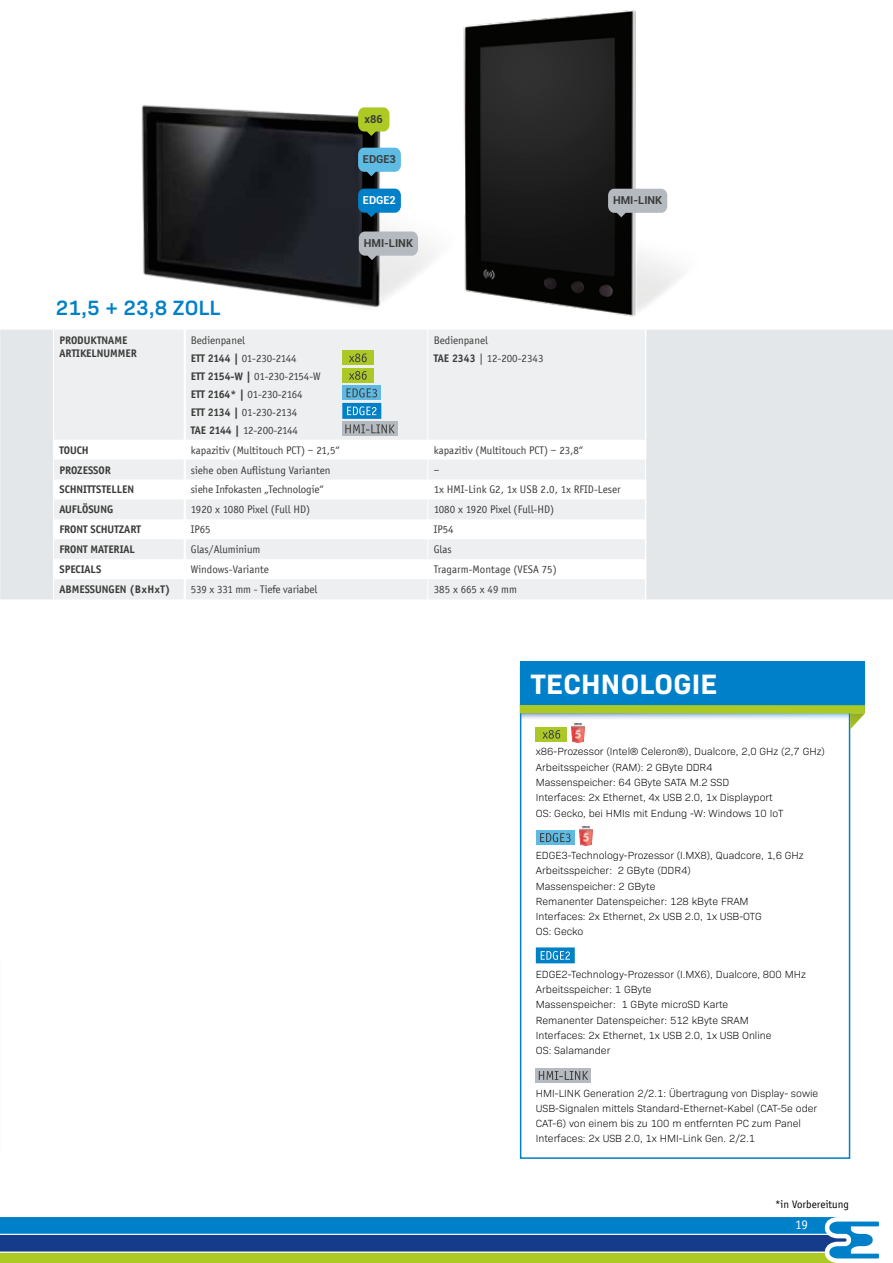
<style>
.page{position:relative;width:893px;height:1263px;background:#fff}
.page>*{position:absolute;margin:0;border:0;box-sizing:border-box;transform-origin:0 0}
.t1{font:700 28.5px "Bio Sans";letter-spacing:.01em;color:#fff}
.t2{font:600 21px "Bio Sans";letter-spacing:.005em;color:#0080c9}
.t3{font:13.5px "Officina Sans EF";color:#fff}
.t4{font:11.25px/18px "Officina Sans EF";color:#3c3c3b}
.t5{font:700 11.25px/13.5px "Officina Sans EF";color:#3c3c3b}
.t6{font:11.25px "Officina Sans EF";letter-spacing:.005em;color:#000}
.t7{font:700 10.95px "Roboto";color:#3c3c3b}
.t8{font:700 10.95px "Roboto";color:#fff}
.t9{font:300 10.5px/15.3px "Bio Sans";color:#000}
.s1{font-weight:700}
</style>
<div class="page">
<img style="left:141px;top:105px;width:273px;height:202px">
<img style="left:414px;top:10px;width:267px;height:307px">
<svg style="left:358px;top:107px;width:31px;height:29px"></svg>
<svg style="left:358px;top:148px;width:43px;height:28px"></svg>
<svg style="left:359px;top:231px;width:59px;height:29px;background:#b2b7bb"></svg>
<svg style="left:358px;top:189px;width:43px;height:28px"></svg>
<svg style="left:608px;top:189px;width:59px;height:28px;background:#b0b5b9"></svg>
<svg style="left:0;top:1217px;width:879px;height:46px;background:#3f8295"></svg>
<div style="left:1px;top:330px;width:892px;height:269px;background:#e3e7e9"></div>
<svg style="left:54px;top:330px;width:591px;height:269px;fill:#edeff0"></svg>
<hr style="left:53px;top:330px;width:1px;height:110px;background:#fff">
<svg style="left:53px;top:440px;width:1px;height:159px"></svg>
<hr style="left:184px;top:330px;width:2px;height:110px;background:#fff">
<hr style="left:184px;top:440px;width:2px;height:20px;background:#fff">
<svg style="left:184px;top:460px;width:2px;height:19px"></svg>
<hr style="left:184px;top:479px;width:2px;height:20px;background:#fff">
<hr style="left:184px;top:499px;width:2px;height:20px;background:#fff">
<hr style="left:184px;top:519px;width:2px;height:20px;background:#fff">
<hr style="left:184px;top:539px;width:2px;height:20px;background:#fff">
<hr style="left:184px;top:559px;width:2px;height:20px;background:#fff">
<hr style="left:184px;top:579px;width:2px;height:20px;background:#fff">
<hr style="left:645px;top:330px;width:1px;height:110px;background:#fff">
<svg style="left:645px;top:440px;width:1px;height:159px"></svg>
<hr style="left:427px;top:330px;width:1px;height:110px;background:#fff">
<svg style="left:427px;top:440px;width:1px;height:159px"></svg>
<svg style="left:0;top:330px;width:1px;height:270px"></svg>
<div style="left:342px;top:350px;width:31px;height:15px;background:#acc827"></div>
<svg style="left:349px;top:353px;width:18px;height:9px"></svg>
<div style="left:342px;top:421px;width:56px;height:15px;background:#b4babf"></div>
<svg style="left:345px;top:424px;width:50px;height:9px"></svg>
<div style="left:342px;top:385px;width:39px;height:15px;background:#5ebae3"></div>
<svg style="left:347px;top:388px;width:30px;height:9px"></svg>
<div style="left:342px;top:368px;width:31px;height:15px;background:#acc827"></div>
<svg style="left:349px;top:371px;width:18px;height:9px"></svg>
<svg style="left:342px;top:403px;width:39px;height:16px"></svg>
<svg style="left:347px;top:406px;width:29px;height:9px"></svg>
<div style="left:520px;top:665px;width:330px;height:494px;background:#fff;border:2px solid #0080c9"></div>
<div style="left:520px;top:661px;width:345px;height:52px;background:#0080c9"></div>
<svg style="left:521px;top:713px;width:329px;height:8px"></svg>
<div style="left:520px;top:705px;width:345px;height:8px;background:#adca24"></div>
<svg style="left:850px;top:713px;width:15px;height:16px"></svg>
<div style="left:536px;top:727px;width:31px;height:15px;background:#acc827"></div>
<svg style="left:542px;top:730px;width:18px;height:9px"></svg>
<div style="left:536px;top:830px;width:39px;height:15px;background:#5ebae3"></div>
<svg style="left:540px;top:833px;width:31px;height:9px"></svg>
<div style="left:536px;top:947px;width:39px;height:16px;background:#0080c7;border:2px solid #0080c7"></div>
<svg style="left:541px;top:951px;width:29px;height:9px"></svg>
<div style="left:536px;top:1068px;width:55px;height:15px;background:#b4babf"></div>
<svg style="left:539px;top:1071px;width:49px;height:9px"></svg>
<img style="left:571px;top:723px;width:14px;height:19px">
<img style="left:579px;top:827px;width:14px;height:19px">
<p class="t7" style="left:365px;top:111px;width:20px">x86</p>
<p class="t7" style="left:363px;top:152px;width:35px">EDGE3</p>
<p class="t8" style="left:363px;top:192px;width:35px">EDGE2</p>
<p class="t7" style="left:613px;top:193px;width:51px">HMI-LINK</p>
<h2 class="t2" style="left:56px;top:292px;width:166px">21,5 + 23,8 ZOLL</h2>
<p class="t7" style="left:364px;top:235px;width:51px">HMI-LINK</p>
<p class="t5" style="left:59px;top:333px;width:79px">PRODUKTNAME<br>ARTIKELNUMMER</p>
<p class="t4" style="left:191px;top:331px;width:131px">Bedienpanel<br><span class="s1">ETT 2144 |</span> 01-230-2144<br><span class="s1">ETT 2154-W |</span> 01-230-2154-W<br><span class="s1">ETT 2164* |</span> 01-230-2164<br><span class="s1">ETT 2134 |</span> 01-230-2134<br><span class="s1">TAE 2144 |</span> 12-200-2144</p>
<p class="t4" style="left:434px;top:331px;width:111px">Bedienpanel<br><span class="s1">TAE 2343</span> | 12-200-2343</p>
<p class="t5" style="left:59px;top:443px;width:31px">TOUCH</p>
<p class="t4" style="left:191px;top:441px;width:151px">kapazitiv (Multitouch PCT) – 21,5“</p>
<p class="t4" style="left:434px;top:441px;width:151px">kapazitiv (Multitouch PCT) – 23,8“</p>
<p class="t5" style="left:59px;top:463px;width:53px">PROZESSOR</p>
<p class="t4" style="left:191px;top:461px;width:141px">siehe oben Auflistung Varianten</p>
<p class="t4" style="left:434px;top:461px;width:7px">–</p>
<p class="t5" style="left:59px;top:483px;width:76px">SCHNITTSTELLEN</p>
<p class="t4" style="left:191px;top:481px;width:134px">siehe Infokasten „Technologie“</p>
<p class="t4" style="left:434px;top:481px;width:188px">1x HMI-Link G2, 1x USB 2.0, 1x RFID-Leser</p>
<p class="t5" style="left:59px;top:503px;width:55px">AUFLÖSUNG</p>
<p class="t4" style="left:191px;top:501px;width:121px">1920 x 1080 Pixel (Full HD)</p>
<p class="t4" style="left:434px;top:501px;width:122px">1080 x 1920 Pixel (Full-HD)</p>
<p class="t5" style="left:59px;top:523px;width:83px">FRONT SCHUTZART</p>
<p class="t4" style="left:191px;top:521px;width:21px">IP65</p>
<p class="t4" style="left:434px;top:521px;width:21px">IP54</p>
<p class="t5" style="left:59px;top:543px;width:77px">FRONT MATERIAL</p>
<p class="t4" style="left:191px;top:541px;width:71px">Glas/Aluminium</p>
<p class="t4" style="left:434px;top:541px;width:20px">Glas</p>
<p class="t5" style="left:59px;top:563px;width:43px">SPECIALS</p>
<p class="t4" style="left:191px;top:560px;width:79px">Windows-Variante</p>
<p class="t4" style="left:434px;top:560px;width:124px">Tragarm-Montage (VESA 75)</p>
<p class="t5" style="left:59px;top:582px;width:112px">ABMESSUNGEN (BxHxT)</p>
<p class="t4" style="left:191px;top:580px;width:128px">539 x 331 mm - Tiefe variabel</p>
<p class="t4" style="left:434px;top:580px;width:85px">385 x 665 x 49 mm</p>
<h1 class="t1" style="left:531px;top:662px;width:188px">TECHNOLOGIE</h1>
<p class="t9" style="left:536px;top:743px;width:291px">x86-Prozessor (Intel® Celeron®), Dualcore, 2,0 GHz (2,7 GHz)<br>Arbeitsspeicher (RAM): 2 GByte DDR4<br>Massenspeicher: 64 GByte SATA M.2 SSD<br>Interfaces: 2x Ethernet, 4x USB 2.0, 1x Displayport<br>OS: Gecko, bei HMIs mit Endung -W: Windows 10 IoT</p>
<p class="t9" style="left:536px;top:847px;width:269px">EDGE3-Technology-Prozessor (I.MX8), Quadcore, 1,6 GHz Arbeitsspeicher: 2 GByte (DDR4)<br>Massenspeicher: 2 GByte<br>Remanenter Datenspeicher: 128 kByte FRAM<br>Interfaces: 2x Ethernet, 2x USB 2.0, 1x USB-OTG<br>OS: Gecko</p>
<p class="t9" style="left:536px;top:966px;width:272px">EDGE2-Technology-Prozessor (I.MX6), Dualcore, 800 MHz Arbeitsspeicher: 1 GByte<br>Massenspeicher: 1 GByte microSD Karte<br>Remanenter Datenspeicher: 512 kByte SRAM<br>Interfaces: 2x Ethernet, 1x USB 2.0, 1x USB Online<br>OS: Salamander</p>
<p class="t9" style="left:536px;top:1084px;width:284px">HMI-LINK Generation 2/2.1: Übertragung von Display- sowie USB-Signalen mittels Standard-Ethernet-Kabel (CAT-5e oder CAT-6) von einem bis zu 100 m entfernten PC zum Panel Interfaces: 2x USB 2.0, 1x HMI-Link Gen. 2/2.1</p>
<p class="t6" style="left:775px;top:1197px;width:76px">*in Vorbereitung</p>
<p class="t3" style="left:795px;top:1217px;width:14px">19</p>
</div>
